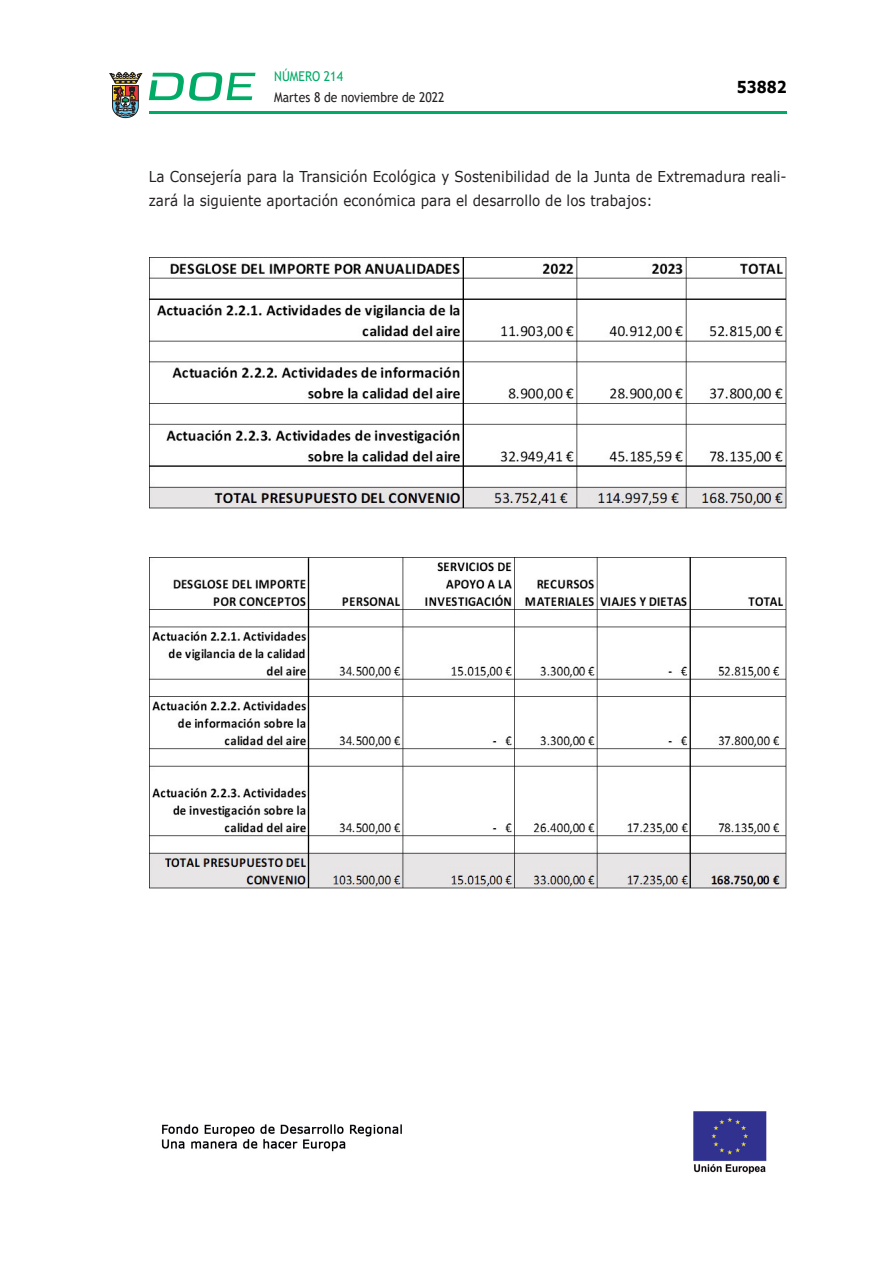
<style>
.page{position:relative;width:893px;height:1263px;background:#fff}
.page>*{position:absolute;margin:0;border:0;box-sizing:border-box;transform-origin:0 0}
.t1{font:700 16.5px "Verdana";color:#000;scale:.85 1}
.CUERPO_DE_TEXTO{font:15px/24px "Verdana";letter-spacing:.005em;color:#231f20;scale:.9 1}
.t2{font:13.5px "Trebuchet MS";color:#231f20;scale:.9 1}
.t3{font:13.5px "Trebuchet MS";color:#00ab67;scale:.9 1}
</style>
<div class="page">
<hr style="left:149px;top:111px;width:638px;height:3px;background:#00ab66">
<svg style="left:109px;top:72px;width:33px;height:46px"></svg>
<svg style="left:149px;top:72px;width:106px;height:29px"></svg>
<img style="left:161px;top:1111px;width:606px;height:63px">
<img style="left:150px;top:257px;width:637px;height:252px">
<img style="left:150px;top:558px;width:637px;height:330px">
<p class="t3" style="left:274px;top:67px;width:78px">NÚMERO 214</p>
<p class="t2" style="left:274px;top:88px;width:191px">Martes 8 de noviembre de 2022</p>
<p class="t1" style="left:737px;top:75px;width:60px">53882</p>
<p class="CUERPO_DE_TEXTO" style="left:149px;top:164px;width:710px">La Consejería para la Transición Ecológica y Sostenibilidad de la Junta de Extremadura reali&shy;zará la siguiente aportación económica para el desarrollo de los trabajos:</p>
</div>
